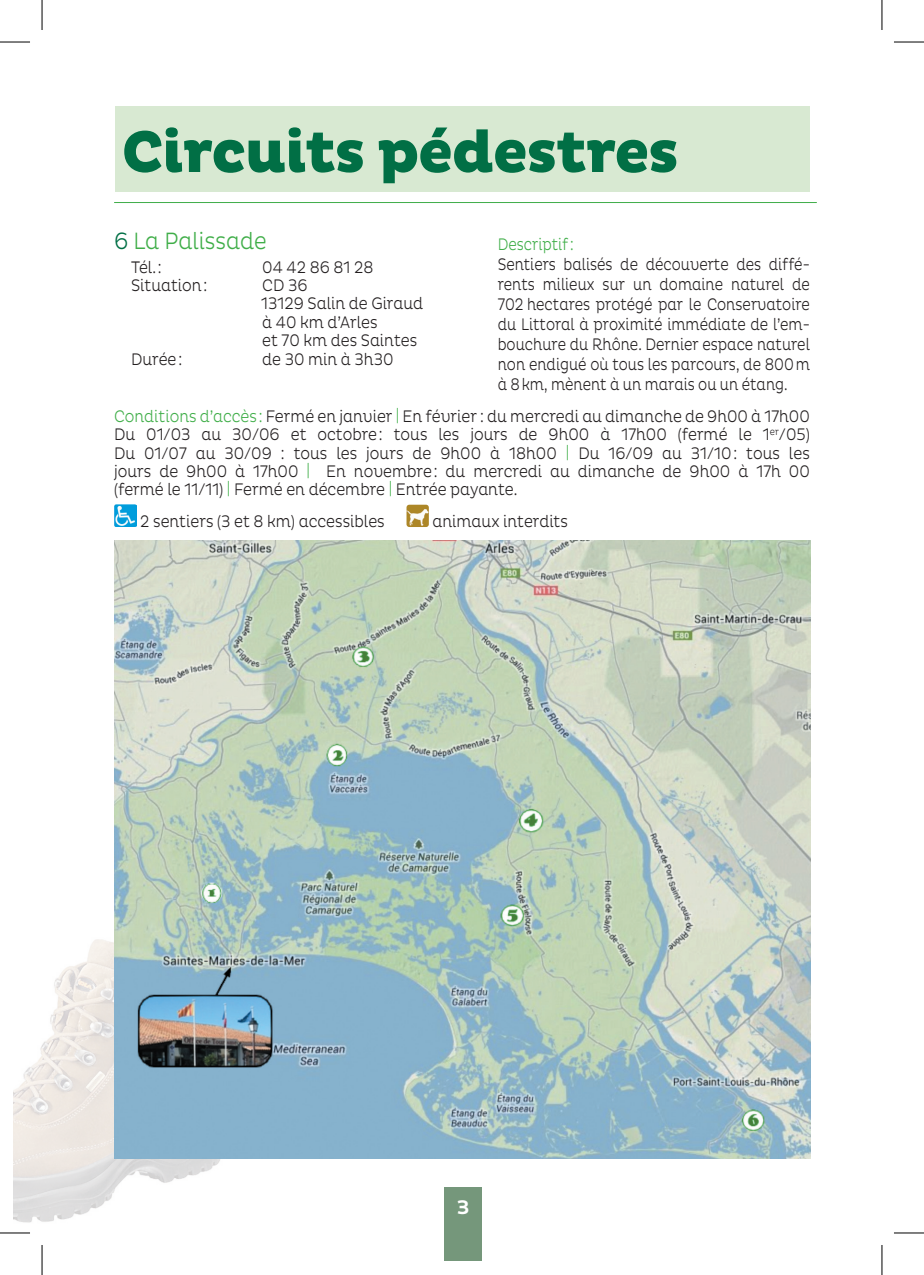
<style>
.page{position:relative;width:924px;height:1275px;background:#fff}
.page>*{position:absolute;margin:0;border:0;box-sizing:border-box;transform-origin:0 0}
.t1{font:800 60px "Pluto";letter-spacing:-.03em;color:#016f45}
.t2{font:300 24px "Pluto";color:#40ae49;scale:.85 1}
.t3{font:500 20px "Pluto";color:#fff}
.t4{font:300 17px/18.4px "Pluto";color:#231f20;scale:.85 1}
.t5{font:300 17px/20px "Pluto";color:#231f20;text-align:justify;scale:.8 1}
.t6{font:300 17px "Pluto";color:#40ae49;scale:.8 1}
.s1{color:#016f45}
.s2{color:#40ae49}
</style>
<div class="page">
<div style="left:444px;top:1187px;width:38px;height:74px;background:#75977b"></div>
<img style="left:14px;top:939px;width:215px;height:284px">
<div style="left:115px;top:107px;width:694px;height:85px;background:#d8e9d2"></div>
<img style="left:114px;top:540px;width:696px;height:618px">
<hr style="left:114px;top:202px;width:702px;height:1px;background:#40ae49">
<img style="left:114px;top:504px;width:23px;height:23px">
<img style="left:406px;top:505px;width:22px;height:22px">
<hr style="left:0;top:42px;width:30px;height:1px;background:#000">
<hr style="left:893px;top:42px;width:30px;height:1px;background:#000">
<hr style="left:0;top:1232px;width:30px;height:1px;background:#000">
<hr style="left:893px;top:1232px;width:30px;height:1px;background:#000">
<hr style="left:42px;top:0;width:1px;height:30px;background:#000">
<hr style="left:42px;top:1245px;width:1px;height:30px;background:#000">
<hr style="left:881px;top:0;width:1px;height:30px;background:#000">
<hr style="left:881px;top:1245px;width:1px;height:30px;background:#000">
<h1 class="t1" style="left:121px;top:117px;width:559px">Circuits pédestres</h1>
<h2 class="t2" style="left:114px;top:227px;width:181px"><span class="s1">6</span> La Palissade</h2>
<p class="t4" style="left:131px;top:258px;width:38px">Tél.:</p>
<p class="t4" style="left:262px;top:258px;width:132px">04 42 86 81 28</p>
<p class="t4" style="left:131px;top:276px;width:91px">Situation:</p>
<p class="t4" style="left:261px;top:276px;width:192px">CD 36<br>13129 Salin de Giraud à 40 km d’Arles<br>et 70 km des Saintes</p>
<p class="t4" style="left:131px;top:350px;width:61px">Durée:</p>
<p class="t4" style="left:262px;top:350px;width:156px">de 30 min à 3h30</p>
<p class="t6" style="left:497px;top:235px;width:96px">Descriptif :</p>
<p class="t5" style="left:497px;top:255px;width:391px">Sentiers balisés de découverte des diffé&shy;rents milieux sur un domaine naturel de 702 hectares protégé par le Conservatoire du Littoral à proximité immédiate de l’em&shy;bouchure du Rhône. Dernier espace naturel non endigué où tous les parcours, de 800m à 8km, mènent à un marais ou un étang.</p>
<p class="t4" style="left:114px;top:407px;width:819px;text-align:justify"><span class="s2">Conditions d’accès:</span> Fermé en janvier <span class="s2">|</span> En février : du mercredi au dimanche de 9h00 à 17h00<br>Du 01/03 au 30/06 et octobre: tous les jours de 9h00 à 17h00 (fermé le 1<sup>er</sup>/05)<br>Du 01/07 au 30/09 : tous les jours de 9h00 à 18h00 <span class="s2">|</span> Du 16/09 au 31/10: tous les jours de 9h00 à 17h00 <span class="s2">|</span> En novembre: du mercredi au dimanche de 9h00 à 17h 00 (fermé le 11/11) <span class="s2">|</span> Fermé en décembre <span class="s2">|</span> Entrée payante.</p>
<p class="t4" style="left:140px;top:512px;width:289px">2 sentiers (3 et 8 km) accessibles</p>
<p class="t4" style="left:432px;top:512px;width:161px">animaux interdits</p>
<p class="t3" style="left:457px;top:1195px;width:14px">3</p>
</div>
